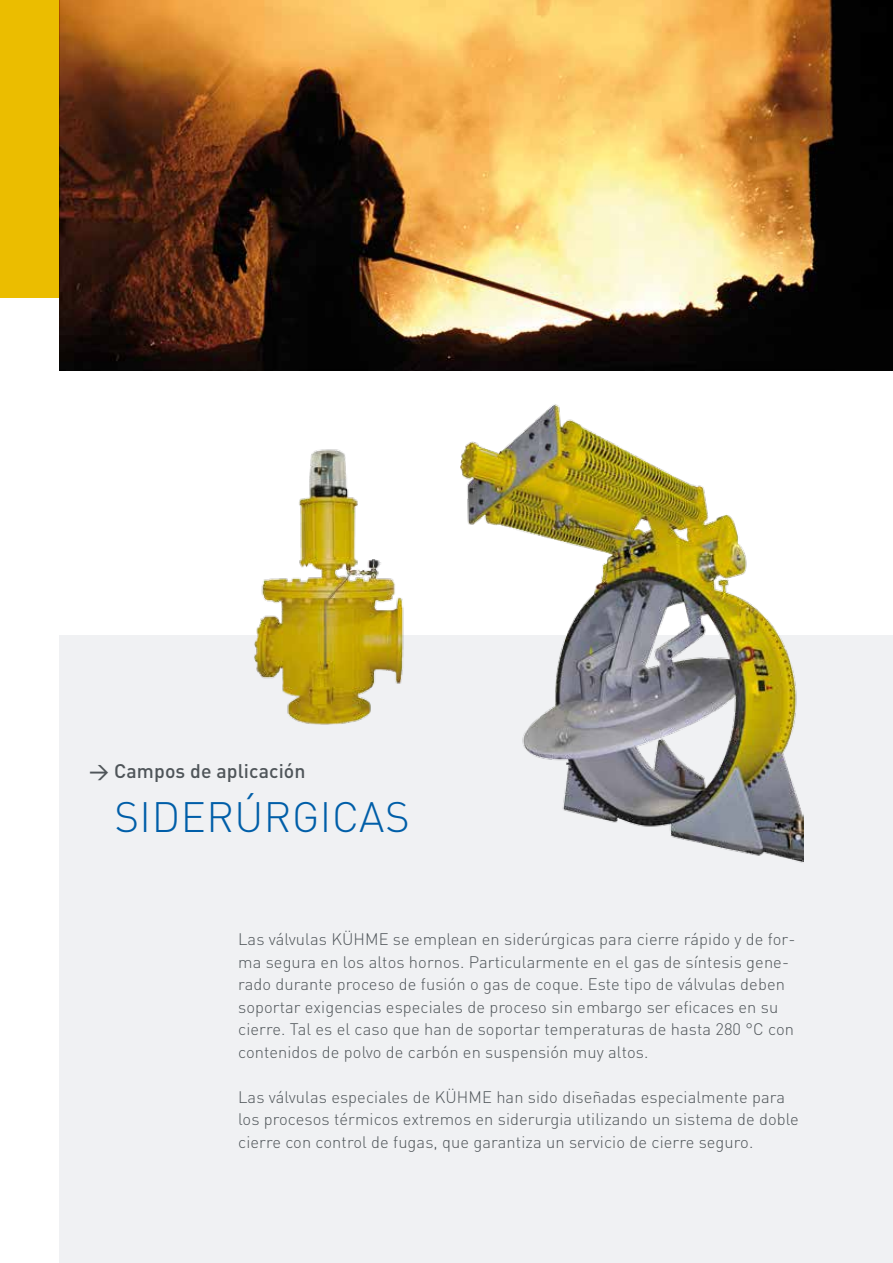
<style>
.page{position:relative;width:893px;height:1263px;background:#fff}
.page>*{position:absolute;margin:0;border:0;box-sizing:border-box;transform-origin:0 0}
.t1{font:300 42px "DIN Pro";letter-spacing:.015em;color:#005ea8}
.t2{font:500 19.5px "DIN Pro";letter-spacing:.005em;color:#4f5559}
.t3{font:300 16.5px/22.5px "DIN Pro";letter-spacing:.005em;color:#4f5559}
.s1{font-family:"DIN"}
</style>
<div class="page">
<div style="left:60px;top:636px;width:833px;height:627px;background:#f0f1f3"></div>
<div style="left:0;top:0;width:60px;height:298px;background:#ebbd00"></div>
<img style="left:215px;top:449px;width:238px;height:276px">
<img style="left:461px;top:404px;width:343px;height:459px">
<img style="left:60px;top:0;width:833px;height:370px">
<p class="t2" style="left:89px;top:757px;width:218px"><span class="s1">&gt;</span> Campos de aplicación</p>
<h1 class="t1" style="left:114px;top:788px;width:297px">Si derúrgicas</h1>
<p class="t3" style="left:238px;top:927px;width:559px">Las válvulas KÜHME se emplean en siderúrgicas para cierre rápido y de for&shy;ma segura en los altos hornos. Particularmente en el gas de síntesis gene&shy;rado durante proceso de fusión o gas de coque. Este tipo de válvulas deben soportar exigencias especiales de proceso sin embargo ser eficaces en su cierre. Tal es el caso que han de soportar temperaturas de hasta 280 °C con contenidos de polvo de carbón en suspensión muy altos.</p>
<p class="t3" style="left:238px;top:1085px;width:562px">Las válvulas especiales de KÜHME han sido diseñadas especialmente para los procesos térmicos extremos en siderurgia utilizando un sistema de doble cierre con control de fugas, que garantiza un servicio de cierre seguro.</p>
</div>
